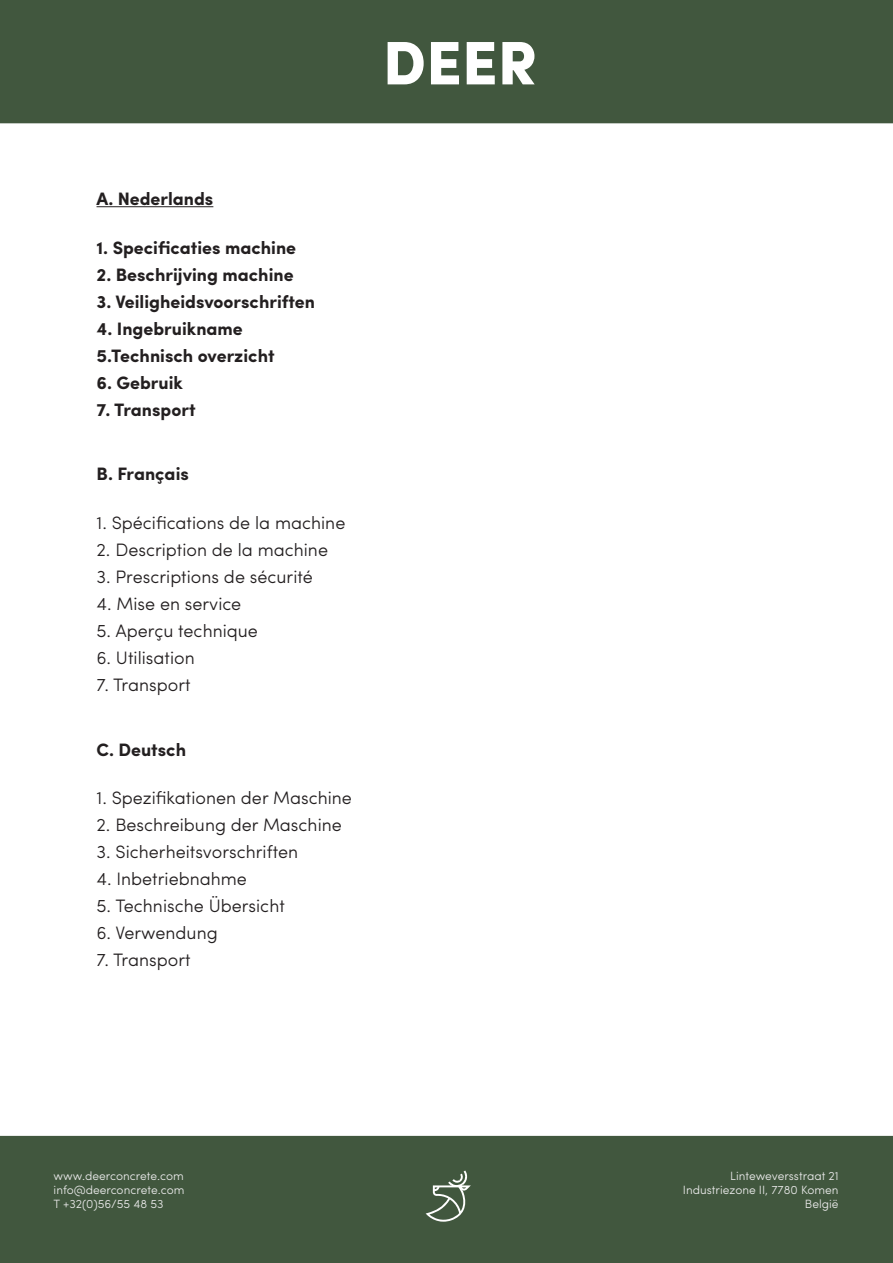
<style>
.page{position:relative;width:893px;height:1263px;background:#fff}
.page>*{position:absolute;margin:0;border:0;box-sizing:border-box;transform-origin:0 0}
.t1{font:900 61.5px "Sofia Pro";color:#fff}
.t2{font:300 18px "Sofia Pro";color:#231f20}
.t3{font:700 18px/27px "Sofia Pro";color:#231f20}
.t4{font:300 12px/14.4px "Sofia Pro";color:#e9e9e9;text-align:right}
</style>
<div class="page">
<div style="left:0;top:1136px;width:893px;height:127px;background:#41573e"></div>
<div style="left:0;top:0;width:893px;height:123px;background:#41573e"></div>
<svg style="left:426px;top:1170px;width:45px;height:52px;background:#637561"></svg>
<hr style="left:97px;top:206px;width:116px;height:1px;background:#231f20">
<h1 class="t1" style="left:383px;top:14px;width:156px">DEER</h1>
<p class="t3" style="left:97px;top:184px;width:118px">A. Nederlands</p>
<p class="t3" style="left:97px;top:233px;width:201px">1. Specificaties machine</p>
<p class="t3" style="left:97px;top:260px;width:199px">2. Beschrijving machine</p>
<p class="t3" style="left:97px;top:287px;width:220px">3. Veiligheidsvoorschriften</p>
<p class="t3" style="left:97px;top:314px;width:180px">4. Ingebruikname<br>5.Technisch overzicht</p>
<p class="t3" style="left:97px;top:368px;width:88px">6. Gebruik</p>
<p class="t3" style="left:97px;top:395px;width:101px">7. Transport</p>
<p class="t3" style="left:97px;top:459px;width:94px">B. Français</p>
<p class="t2" style="left:97px;top:509px;width:250px">1. Spécifications de la machine</p>
<p class="t2" style="left:97px;top:536px;width:233px">2. Description de la machine</p>
<p class="t2" style="left:97px;top:563px;width:218px">3. Prescriptions de sécurité</p>
<p class="t2" style="left:97px;top:590px;width:146px">4. Mise en service</p>
<p class="t2" style="left:97px;top:617px;width:163px">5. Aperçu technique</p>
<p class="t2" style="left:97px;top:644px;width:100px">6. Utilisation</p>
<p class="t2" style="left:97px;top:671px;width:96px">7. Transport</p>
<p class="t3" style="left:97px;top:735px;width:91px">C. Deutsch</p>
<p class="t2" style="left:97px;top:785px;width:257px">1. Spezifikationen der Maschine</p>
<p class="t2" style="left:97px;top:812px;width:247px">2. Beschreibung der Maschine</p>
<p class="t2" style="left:97px;top:839px;width:203px">3. Sicherheitsvorschriften</p>
<p class="t2" style="left:97px;top:866px;width:152px">4. Inbetriebnahme</p>
<p class="t2" style="left:97px;top:893px;width:190px">5. Technische Übersicht</p>
<p class="t2" style="left:97px;top:920px;width:123px">6. Verwendung</p>
<p class="t2" style="left:97px;top:947px;width:96px">7. Transport</p>
<p class="t4" style="left:54px;top:1167px;width:132px;text-align:justify">www.deerconcrete.com info@deerconcrete.com T +32(0)56/55 48 53</p>
<p class="t4" style="left:683px;top:1167px;width:157px">Linteweversstraat 21<br>Industriezone II, 7780 Komen<br>België</p>
</div>
